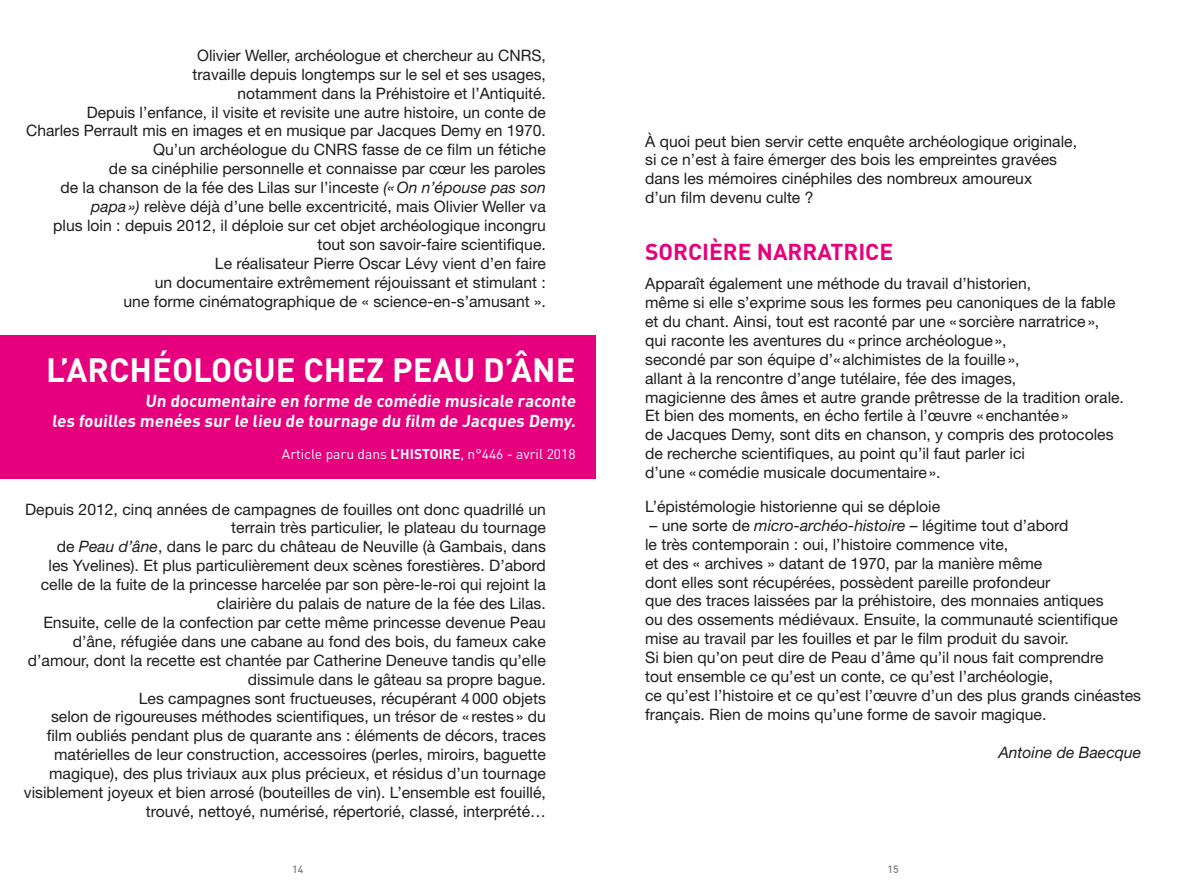
<style>
.page{position:relative;width:1191px;height:893px;background:#fff}
.page>*{position:absolute;margin:0;border:0;box-sizing:border-box;transform-origin:0 0}
.t1{font:700 33.25px "DIN";color:#fff}
.t2{font:700 22.75px "DIN";color:#e6007e}
.t3{font:700 17.15px/20.5px "DIN";color:#fff;text-align:right}
.t4{font:15.75px/18.9px "Helvetica Neue LT Std";color:#1d1d1b}
.t5{font:italic 15.75px "Helvetica Neue LT Std";color:#1d1d1b}
.t6{font:14px "DIN";color:#fff}
.t7{font:500 10.5px "DIN";color:#7b777c}
.s1{font-style:italic}
.s2{font-weight:700}
</style>
<div class="page">
<div style="left:0;top:335px;width:595px;height:143px;background:#e6007e"></div>
<p class="t4" style="left:26px;top:46px;width:521px;text-align:right">Olivier Weller, archéologue et chercheur au CNRS,<br>travaille depuis longtemps sur le sel et ses usages,<br>notamment dans la Préhistoire et l’Antiquité.<br>Depuis l’enfance, il visite et revisite une autre histoire, un conte de<br>Charles Perrault mis en images et en musique par Jacques Demy en 1970.<br>Qu’un archéologue du CNRS fasse de ce film un fétiche<br>de sa cinéphilie personnelle et connaisse par cœur les paroles<br>de la chanson de la fée des Lilas sur l’inceste <span class="s1">(«On n’épouse pas son papa»)</span> relève déjà d’une belle excentricité, mais Olivier Weller va<br>plus loin : depuis 2012, il déploie sur cet objet archéologique incongru tout son savoir-faire scientifique.<br>Le réalisateur Pierre Oscar Lévy vient d’en faire<br>un documentaire extrêmement réjouissant et stimulant :<br>une forme cinématographique de « science-en-s’amusant ».</p>
<h1 class="t1" style="left:46px;top:348px;width:531px">L’ARCHÉOLOGUE CHEZ PEAU D’ÂNE</h1>
<p class="t3" style="left:52px;top:390px;width:527px">Un documentaire en forme de comédie musicale raconte<br>les fouilles menées sur le lieu de tournage du film de Jacques Demy.</p>
<p class="t6" style="left:282px;top:445px;width:295px">Article paru dans <span class="s2">L’HISTOIRE</span>, n°446 - avril 2018</p>
<p class="t4" style="left:24px;top:499px;width:523px;text-align:right">Depuis 2012, cinq années de campagnes de fouilles ont donc quadrillé un terrain très particulier, le plateau du tournage<br>de <span class="s1">Peau d’âne</span>, dans le parc du château de Neuville (à Gambais, dans<br>les Yvelines). Et plus particulièrement deux scènes forestières. D’abord celle de la fuite de la princesse harcelée par son père-le-roi qui rejoint la clairière du palais de nature de la fée des Lilas.<br>Ensuite, celle de la confection par cette même princesse devenue Peau d’âne, réfugiée dans une cabane au fond des bois, du fameux cake d’amour, dont la recette est chantée par Catherine Deneuve tandis qu’elle dissimule dans le gâteau sa propre bague.<br>Les campagnes sont fructueuses, récupérant 4000 objets<br>selon de rigoureuses méthodes scientifiques, un trésor de « restes » du film oubliés pendant plus de quarante ans : éléments de décors, traces matérielles de leur construction, accessoires (perles, miroirs, baguette magique), des plus triviaux aux plus précieux, et résidus d’un tournage visiblement joyeux et bien arrosé (bouteilles de vin). L’ensemble est fouillé, trouvé, nettoyé, numérisé, répertorié, classé, interprété…</p>
<p class="t4" style="left:645px;top:131px;width:433px">À quoi peut bien servir cette enquête archéologique originale, si ce n’est à faire émerger des bois les empreintes gravées dans les mémoires cinéphiles des nombreux amoureux<br>d’un film devenu culte ?</p>
<h2 class="t2" style="left:645px;top:237px;width:249px">SORCIÈRE NARRATRICE</h2>
<p class="t4" style="left:645px;top:274px;width:480px">Apparaît également une méthode du travail d’historien,<br>même si elle s’exprime sous les formes peu canoniques de la fable et du chant. Ainsi, tout est raconté par une « sorcière narratrice», qui raconte les aventures du «prince archéologue»,<br>secondé par son équipe d’«alchimistes de la fouille»,<br>allant à la rencontre d’ange tutélaire, fée des images,<br>magicienne des âmes et autre grande prêtresse de la tradition orale.<br>Et bien des moments, en écho fertile à l’œuvre «enchantée»<br>de Jacques Demy, sont dits en chanson, y compris des protocoles de recherche scientifiques, au point qu’il faut parler ici<br>d’une «comédie musicale documentaire».</p>
<p class="t4" style="left:645px;top:497px;width:296px">L’épistémologie historienne qui se déploie</p>
<p class="t4" style="left:645px;top:516px;width:497px">– une sorte de <span class="s1">micro-archéo-histoire</span> – légitime tout d’abord<br>le très contemporain : oui, l’histoire commence vite,<br>et des « archives » datant de 1970, par la manière même<br>dont elles sont récupérées, possèdent pareille profondeur<br>que des traces laissées par la préhistoire, des monnaies antiques<br>ou des ossements médiévaux. Ensuite, la communauté scientifique mise au travail par les fouilles et par le film produit du savoir.<br>Si bien qu’on peut dire de Peau d’âme qu’il nous fait comprendre<br>tout ensemble ce qu’est un conte, ce qu’est l’archéologie,<br>ce qu’est l’histoire et ce qu’est l’œuvre d’un des plus grands cinéastes français. Rien de moins qu’une forme de savoir magique.</p>
<p class="t5" style="left:998px;top:743px;width:144px">Antoine de Baecque</p>
<p class="t7" style="left:292px;top:862px;width:13px">14</p>
<p class="t7" style="left:887px;top:862px;width:13px">15</p>
</div>
